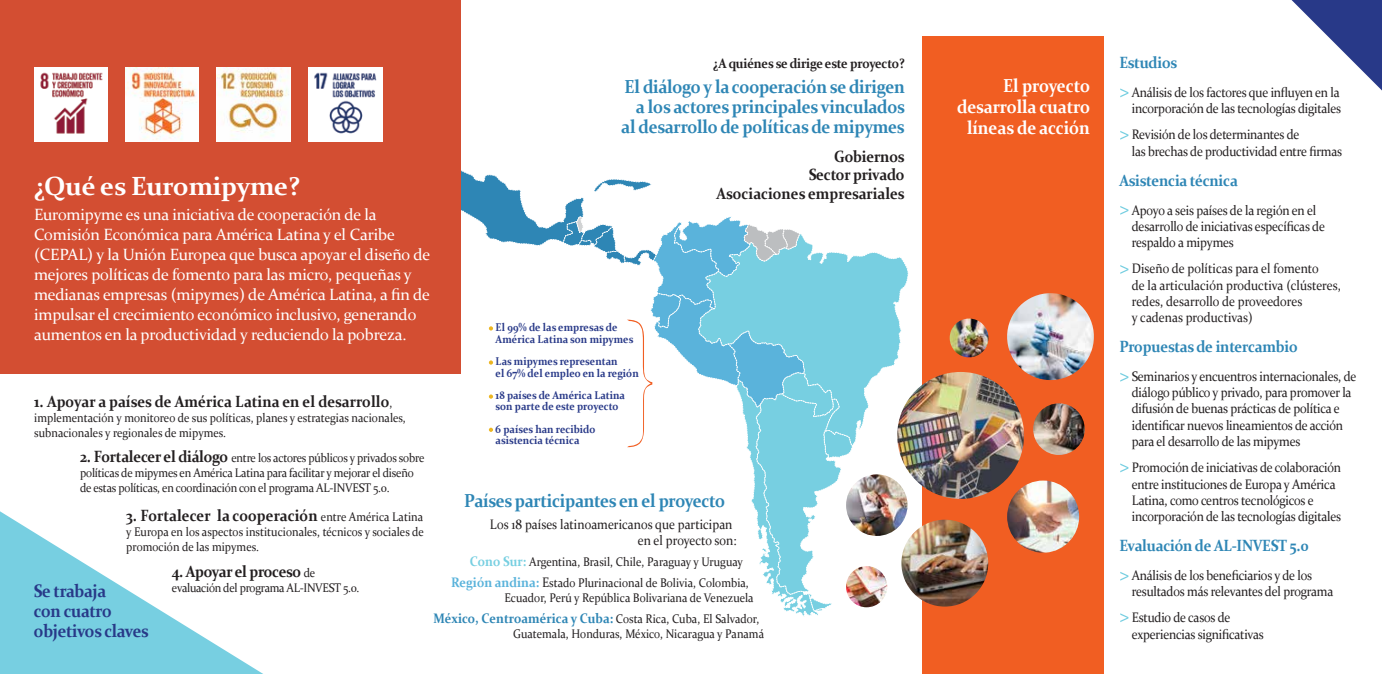
<style>
.page{position:relative;width:1382px;height:674px;background:#fff}
.page>*{position:absolute;margin:0;border:0;box-sizing:border-box;transform-origin:0 0}
.t1{font:700 26.25px "Constantia";letter-spacing:-.01em;color:#fff}
.t2{font:700 18.75px/20px "Constantia";letter-spacing:-.02em;color:#2e86b5;text-align:right;scale:.9 1}
.t3{font:700 18.75px/21.2px "Constantia";letter-spacing:-.01em;color:#fff;text-align:right;scale:.9 1}
.t4{font:700 18.12px/20px "Constantia";letter-spacing:-.02em;color:#283988;scale:.9 1}
.t5{font:16.25px/20px "Constantia";letter-spacing:-.01em;color:#fff}
.t6{font:700 16.25px/18.8px "Constantia";letter-spacing:-.005em;color:#231f20;text-align:right;scale:.9 1}
.t7{font:700 16.25px "Constantia";letter-spacing:-.02em;color:#2e86b5;scale:.9 1}
.t8{font:700 16.25px "Constantia";letter-spacing:-.025em;color:#231f20;scale:.9 1}
.t9{font:13.75px/16.2px "Constantia";letter-spacing:-.02em;color:#231f20;scale:.9 1}
.t10{font:13.75px/16.2px "Constantia";color:#231f20;scale:.9 1}
.t11{font:700 13.75px "Constantia";color:#2e86b5;scale:.9 1}
.t12{font:700 13.75px "Constantia";letter-spacing:-.015em;color:#231f20;scale:.9 1}
.t13{font:12.5px/15px "Constantia";color:#231f20;scale:.9 1}
.t14{font:12.5px/15px "Constantia";letter-spacing:-.02em;color:#231f20;scale:.9 1}
.t15{font:12.5px "Constantia";letter-spacing:-.025em;color:#231f20;scale:.9 1}
.t16{font:700 11.25px/11.2px "Constantia";color:#283988;scale:.9 1}
.s1{font-weight:400;font-size:12.5px}
.s2{font-weight:700;font-size:16.25px}
.s3{font-weight:700;font-size:13.75px;color:#77cfe1}
.s4{font-weight:700;font-size:13.75px;color:#5ab3db}
.s5{font-size:13.75px}
.s6{font-weight:400;font-size:12.5px;color:#231f20}
</style>
<div class="page">
<div style="left:923px;top:36px;width:181px;height:637px;background:#f15e22"></div>
<svg style="left:1120px;top:613px;width:8px;height:8px"></svg>
<svg style="left:1120px;top:572px;width:8px;height:8px"></svg>
<svg style="left:1120px;top:463px;width:8px;height:9px"></svg>
<svg style="left:1120px;top:373px;width:8px;height:8px"></svg>
<svg style="left:1120px;top:265px;width:8px;height:9px"></svg>
<svg style="left:1120px;top:206px;width:8px;height:9px"></svg>
<svg style="left:1120px;top:131px;width:8px;height:9px"></svg>
<svg style="left:1120px;top:88px;width:8px;height:9px"></svg>
<img style="left:1033px;top:403px;width:52px;height:51px;border-radius:26px">
<img style="left:897px;top:372px;width:127px;height:126px;border-radius:63px">
<img style="left:1007px;top:480px;width:72px;height:72px;border-radius:35px">
<img style="left:950px;top:318px;width:38px;height:39px;border-radius:19px">
<img style="left:901px;top:519px;width:87px;height:87px;border-radius:43px">
<svg style="left:1291px;top:0;width:91px;height:91px"></svg>
<svg style="left:0;top:511px;width:262px;height:162px"></svg>
<div style="left:0;top:0;width:461px;height:373px;background:#d34e32"></div>
<svg style="left:403px;top:170px;width:506px;height:446px"></svg>
<img style="left:1007px;top:293px;width:87px;height:87px;border-radius:43px">
<img style="left:846px;top:565px;width:41px;height:42px;border-radius:21px">
<img style="left:217px;top:68px;width:73px;height:73px">
<img style="left:34px;top:68px;width:74px;height:73px">
<img style="left:125px;top:68px;width:74px;height:73px">
<img style="left:309px;top:68px;width:73px;height:73px">
<p class="t12" style="left:713px;top:54px;width:214px">¿A quiénes se dirige este proyecto?</p>
<h2 class="t2" style="left:621px;top:76px;width:317px">El diálogo y la cooperación se dirigen a los actores principales vinculados al desarrollo de políticas de mipymes</h2>
<h2 class="t3" style="left:957px;top:74px;width:149px">El proyecto desarrolla cuatro líneas de acción</h2>
<p class="t6" style="left:717px;top:146px;width:210px">Gobiernos<br>Sector privado<br>Asociaciones empresariales</p>
<h1 class="t1" style="left:34px;top:168px;width:267px">¿Qué es Euromipyme?</h1>
<p class="t5" style="left:34px;top:204px;width:398px">Euromipyme es una iniciativa de cooperación de la Comisión Económica para América Latina y el Caribe (CEPAL) y la Unión Europea que busca apoyar el diseño de mejores políticas de fomento para las micro, pequeñas y medianas empresas (mipymes) de América Latina, a fin de impulsar el crecimiento económico inclusivo, generando aumentos en la productividad y reduciendo la pobreza.</p>
<p class="t16" style="left:496px;top:321px;width:155px">El 99% de las empresas de<br>América Latina son mipymes</p>
<p class="t16" style="left:496px;top:355px;width:161px">Las mipymes representan<br>el 67% del empleo en la región</p>
<p class="t16" style="left:496px;top:389px;width:145px">18 países de América Latina son parte de este proyecto</p>
<p class="t16" style="left:496px;top:422px;width:113px">6 países han recibido asistencia técnica</p>
<p class="t6" style="left:34px;top:391px;width:399px">1. Apoyar a países de América Latina en el desarrollo<span class="s1">,</span></p>
<p class="t13" style="left:34px;top:409px;width:414px">implementación y monitoreo de sus políticas, planes y estrategias nacionales, subnacionales y regionales de mipymes.</p>
<p class="t14" style="left:80px;top:450px;width:384px"><span class="s2">2. Fortalecer el diálogo</span> entre los actores públicos y privados sobre políticas de mipymes en América Latina para facilitar y mejorar el diseño de estas políticas, en coordinación con el programa AL-INVEST 5.0.</p>
<h2 class="t2" style="left:464px;top:489px;width:292px">Países participantes en el proyecto</h2>
<p class="t10" style="left:638px;top:516px;width:111px;line-height:15px;text-indent:-148px">Los 18 países latinoamericanos que participan en el proyecto son:</p>
<p class="t13" style="left:451px;top:550px;width:332px;line-height:21.2px;text-indent:19px"><span class="s3">Cono Sur:</span> Argentina, Brasil, Chile, Paraguay y Uruguay<br><span class="s4">Región andina:</span> <span class="s5">E</span>stado Plurinacional de Bolivia, Colombia,</p>
<p class="t13" style="left:504px;top:589px;width:278px">Ecuador, Perú y República Bolivariana de Venezuela</p>
<p class="t11" style="left:433px;top:608px;width:363px">México, Centroamérica y Cuba: <span class="s6">Costa Rica, Cuba, El Salvador,</span></p>
<p class="t13" style="left:513px;top:625px;width:280px">Guatemala, Honduras, México, Nicaragua y Panamá</p>
<p class="t6" style="left:126px;top:505px;width:331px">3. Fortalecer la cooperación <span class="s1">entre América Latina</span></p>
<p class="t13" style="left:126px;top:523px;width:332px">y Europa en los aspectos institucionales, técnicos y sociales de promoción de las mipymes.</p>
<p class="t8" style="left:172px;top:559px;width:161px">4. Apoyar el proceso <span class="s1">de</span></p>
<p class="t15" style="left:172px;top:578px;width:210px">evaluación del programa AL-INVEST 5.0.</p>
<h3 class="t4" style="left:34px;top:580px;width:129px">Se trabaja<br>con cuatro objetivos claves</h3>
<p class="t7" style="left:1119px;top:51px;width:66px">Estudios</p>
<p class="t9" style="left:1132px;top:83px;width:234px">Análisis de los factores que influyen en la incorporación de las tecnologías digitales</p>
<p class="t9" style="left:1132px;top:126px;width:235px">Revisión de los determinantes de<br>las brechas de productividad entre firmas</p>
<p class="t7" style="left:1119px;top:169px;width:133px">Asistencia técnica</p>
<p class="t9" style="left:1132px;top:201px;width:216px">Apoyo a seis países de la región en el desarrollo de iniciativas específicas de respaldo a mipymes</p>
<p class="t10" style="left:1132px;top:260px;width:234px">Diseño de políticas para el fomento<br>de la articulación productiva (clústeres, redes, desarrollo de proveedores<br>y cadenas productivas)</p>
<p class="t7" style="left:1119px;top:335px;width:200px">Propuestas de intercambio</p>
<p class="t9" style="left:1132px;top:367px;width:251px">Seminarios y encuentros internacionales, de diálogo público y privado, para promover la difusión de buenas prácticas de política e identificar nuevos lineamientos de acción para el desarrollo de las mipymes</p>
<p class="t9" style="left:1132px;top:458px;width:234px">Promoción de iniciativas de colaboración entre instituciones de Europa y América Latina, como centros tecnológicos e incorporación de las tecnologías digitales</p>
<p class="t7" style="left:1119px;top:534px;width:212px">Evaluación de AL-INVEST 5.0</p>
<p class="t9" style="left:1132px;top:566px;width:225px">Análisis de los beneficiarios y de los resultados más relevantes del programa</p>
<p class="t9" style="left:1132px;top:608px;width:148px">Estudio de casos de experiencias significativas</p>
</div>
